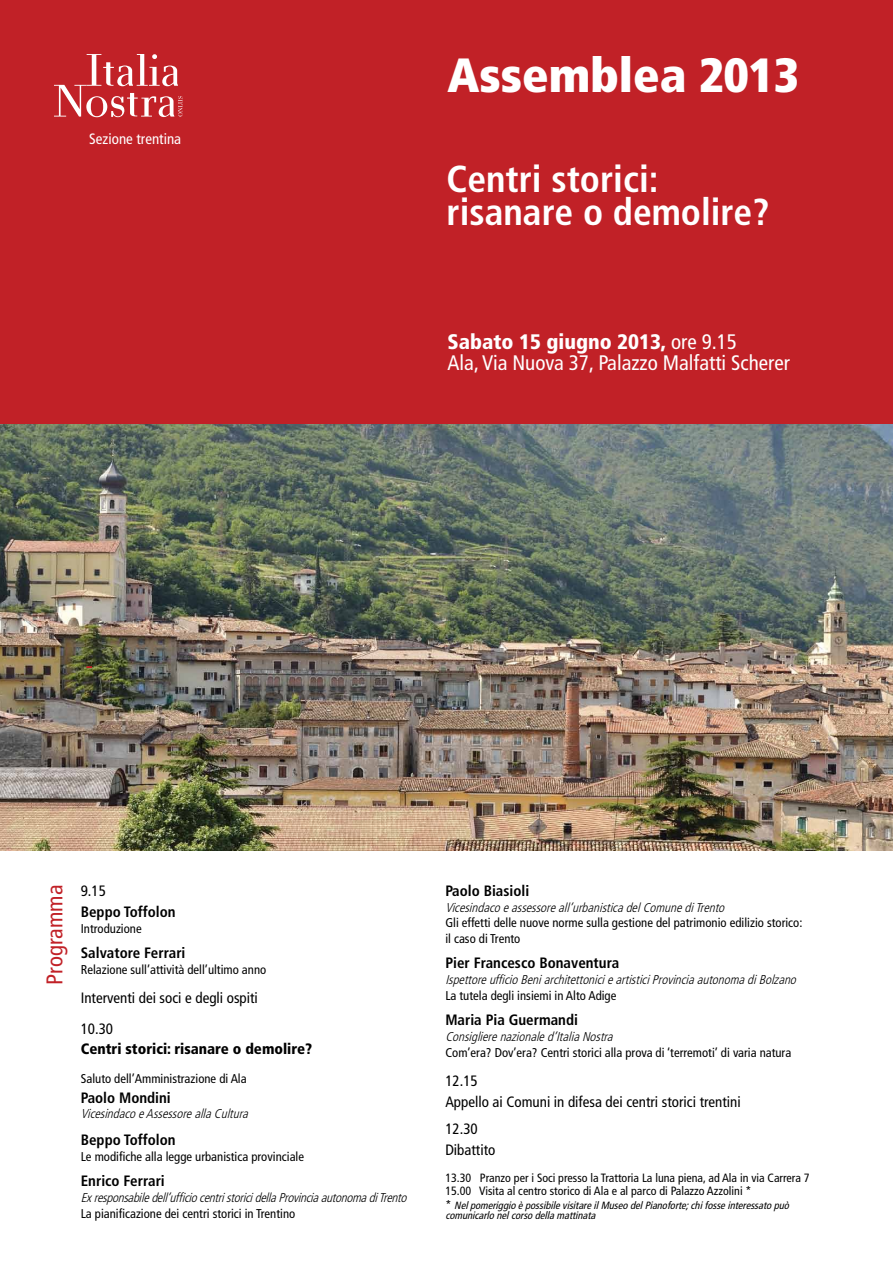
<style>
.page{position:relative;width:893px;height:1263px;background:#fff}
.page>*{position:absolute;margin:0;border:0;box-sizing:border-box;transform-origin:0 0}
.t1{font:900 condensed 48px "Frutiger LT";color:#fff}
.t2{font:700 condensed 37.5px/33px "Frutiger LT";color:#fff}
.t3{font:condensed 22.65px "Frutiger LT";color:#c12127}
.t4{font:condensed 21px/21px "Frutiger LT";color:#fff}
.t5{font:700 condensed 15px "Frutiger LT";color:#000}
.t6{font:condensed 15px/21px "Frutiger LT";color:#000}
.t7{font:900 condensed 15px "Frutiger LT";color:#000}
.t8{font:condensed 15px "Frutiger LT";color:#fff}
.t9{font:condensed 12.75px/15.8px "Frutiger LT";color:#000}
.t10{font:italic 300 condensed 12.75px "Frutiger LT";color:#000}
.t11{font:condensed 12px/13.5px "Frutiger LT";color:#000}
.t12{font:italic condensed 10.5px/10.5px "Frutiger LT";color:#000}
.s1{font-weight:900}
.s2{font-style:normal;font-size:12px}
</style>
<div class="page">
<div style="left:0;top:0;width:893px;height:424px;background:#c12127"></div>
<img style="left:0;top:424px;width:893px;height:426px">
<svg style="left:54px;top:54px;width:129px;height:63px"></svg>
<p class="t8" style="left:89px;top:131px;width:93px">Sezione trentina</p>
<h1 class="t1" style="left:448px;top:46px;width:353px">Assemblea 2013</h1>
<h2 class="t2" style="left:446px;top:163px;width:325px">Centri storici: risanare o demolire?</h2>
<h3 class="t4" style="left:448px;top:331px;width:344px"><span class="s1">Sabato 15 giugno 2013,</span> ore 9.15<br>Ala, Via Nuova 37, Palazzo Malfatti Scherer</h3>
<h3 class="t3" style="left:41px;top:985px;width:102px;rotate:-90deg">Programma</h3>
<p class="t6" style="left:81px;top:880px;width:27px">9.15</p>
<p class="t5" style="left:81px;top:903px;width:96px">Beppo Toffolon</p>
<p class="t9" style="left:81px;top:920px;width:62px">Introduzione</p>
<p class="t5" style="left:81px;top:944px;width:106px">Salvatore Ferrari</p>
<p class="t9" style="left:81px;top:961px;width:187px">Relazione sull’attività dell’ultimo anno</p>
<p class="t6" style="left:81px;top:982px;width:179px;line-height:31.5px">Interventi dei soci e degli ospiti<br>10.30</p>
<p class="t7" style="left:81px;top:1039px;width:233px">Centri storici: risanare o demolire?</p>
<p class="t9" style="left:81px;top:1071px;width:167px">Saluto dell’Amministrazione di Ala</p>
<p class="t5" style="left:81px;top:1088px;width:92px">Paolo Mondini</p>
<p class="t10" style="left:81px;top:1107px;width:172px">VicesindacoeAssessoreallaCultura</p>
<p class="t5" style="left:81px;top:1131px;width:96px">Beppo Toffolon</p>
<p class="t9" style="left:81px;top:1149px;width:225px">Le modifiche alla legge urbanistica provinciale</p>
<p class="t5" style="left:81px;top:1172px;width:86px">Enrico Ferrari</p>
<p class="t10" style="left:81px;top:1190px;width:331px">Exresponsabiledell’ufficiocentristoricidellaProvinciaautonomadiTrento</p>
<p class="t9" style="left:81px;top:1205px;width:216px">La pianificazione dei centri storici in Trentino</p>
<p class="t5" style="left:445px;top:882px;width:85px">Paolo Biasioli</p>
<p class="t10" style="left:445px;top:900px;width:284px">Vicesindacoeassessoreall’urbanisticadelComunediTrento</p>
<p class="t9" style="left:445px;top:915px;width:359px">Gli effetti delle nuove norme sulla gestione del patrimonio edilizio storico: il caso di Trento</p>
<p class="t5" style="left:445px;top:954px;width:175px">Pier Francesco Bonaventura</p>
<p class="t10" style="left:445px;top:972px;width:356px">IspettoreufficioBeniarchitettonicieartisticiProvinciaautonomadiBolzano</p>
<p class="t9" style="left:445px;top:987px;width:173px">La tutela degli insiemi in Alto Adige</p>
<p class="t5" style="left:445px;top:1011px;width:134px">Maria Pia Guermandi</p>
<p class="t10" style="left:445px;top:1029px;width:172px">Consiglierenazionaled’ItaliaNostra</p>
<p class="t9" style="left:445px;top:1044px;width:347px">Com’era? Dov’era? Centri storici alla prova di ‘terremoti’ di varia natura</p>
<p class="t6" style="left:445px;top:1070px;width:297px">12.15<br>Appello ai Comuni in difesa dei centri storici trentini</p>
<p class="t6" style="left:445px;top:1118px;width:51px">12.30<br>Dibattito</p>
<p class="t11" style="left:445px;top:1171px;width:366px">13.30 Pranzo per i Soci presso la Trattoria La luna piena, ad Ala in via Carrera 7<br>15.00 Visita al centro storico di Ala e al parco di Palazzo Azzolini *</p>
<p class="t12" style="left:445px;top:1200px;width:348px"><span class="s2">*</span> NelpomeriggioèpossibilevisitareilMuseodelPianoforte;chifosseinteressatopuò comunicarlonelcorsodellamattinata</p>
</div>
